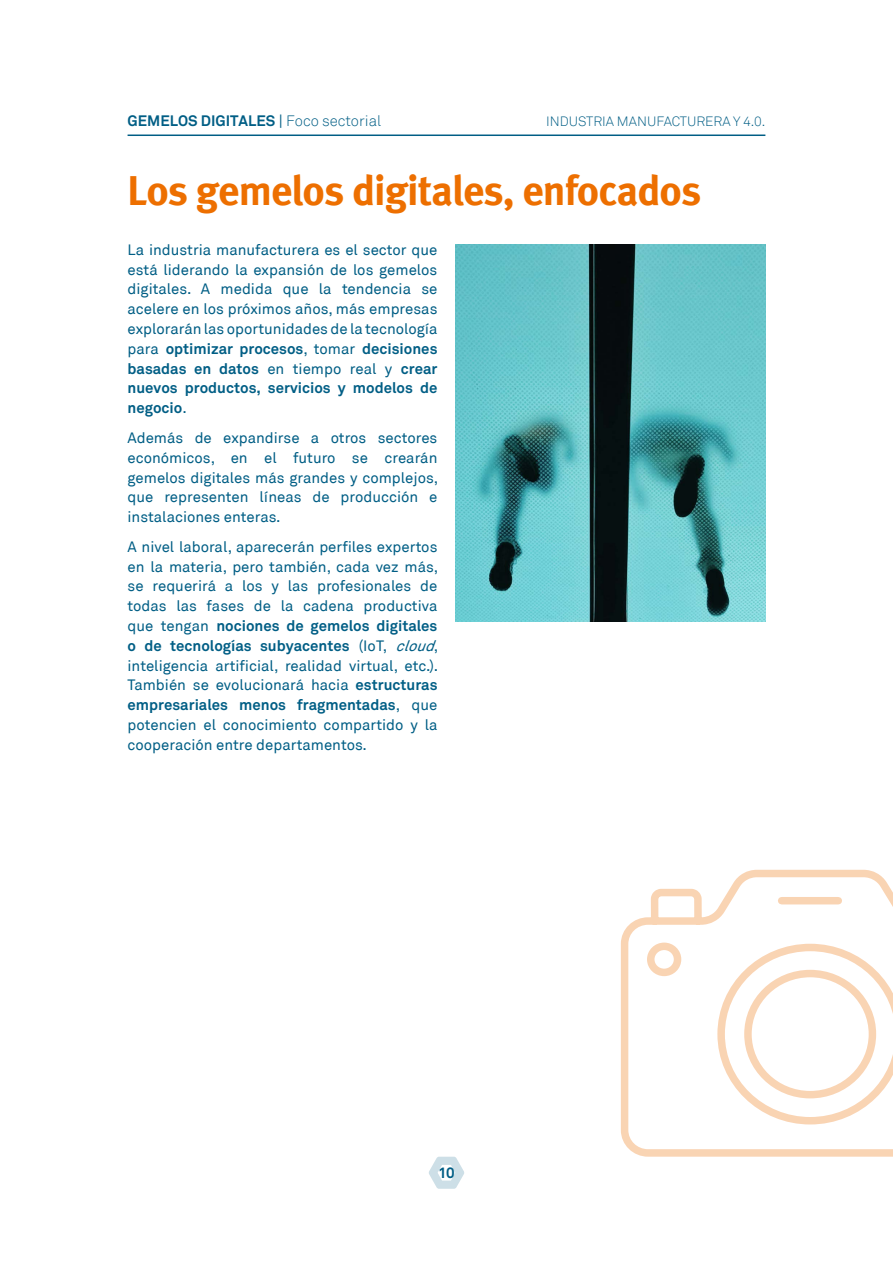
<style>
.page{position:relative;width:893px;height:1263px;background:#fff}
.page>*{position:absolute;margin:0;border:0;box-sizing:border-box;transform-origin:0 0}
.t1{font:700 42px "Meta";letter-spacing:-.02em;color:#ed6f00}
.t2{font:15px/19.8px "Akkurat";color:#005e85;text-align:justify}
.t3{font:700 15px "Akkurat";color:#005e85}
.t4{font:300 13.5px "Akkurat";color:#005e85}
.s1{font-weight:400}
.s2{font-weight:300}
.s3{font-weight:700}
.s4{font-style:italic}
</style>
<div class="page">
<hr style="left:128px;top:134px;width:637px;height:2px;background:#005e85">
<svg style="left:429px;top:1157px;width:35px;height:32px"></svg>
<img style="left:455px;top:245px;width:310px;height:376px">
<svg style="left:620px;top:869px;width:273px;height:288px"></svg>
<p class="t3" style="left:128px;top:111px;width:255px">GEMELOS DIGITALES <span class="s1">|</span> <span class="s2">Foco sectorial</span></p>
<p class="t4" style="left:546px;top:113px;width:221px">INDUSTRIA MANUFACTURERA Y 4.0.</p>
<h1 class="t1" style="left:128px;top:166px;width:575px">Los gemelos digitales, enfocados</h1>
<p class="t2" style="left:128px;top:240px;width:311px">La industria manufacturera es el sector que está liderando la expansión de los gemelos digitales. A medida que la tendencia se acelere en los próximos años, más empresas explorarán las oportunidades de la tecnología para <span class="s3">optimizar procesos</span>, tomar <span class="s3">decisiones basadas en datos</span> en tiempo real y <span class="s3">crear nuevos productos, servicios y modelos de negocio</span>.</p>
<p class="t2" style="left:128px;top:428px;width:312px">Además de expandirse a otros sectores económicos, en el futuro se crearán gemelos digitales más grandes y complejos, que representen líneas de producción e instalaciones enteras.</p>
<p class="t2" style="left:128px;top:537px;width:315px;text-align:left">A nivel laboral, aparecerán perfiles expertos en la materia, pero también, cada vez más, se requerirá a los y las profesionales de todas las fases de la cadena productiva que tengan <span class="s3">nociones de gemelos digitales o de tecnologías subyacentes</span> (IoT, <span class="s4">cloud</span>, inteligencia artificial, realidad virtual, etc.).<br>También se evolucionará hacia <span class="s3">estructuras empresariales menos fragmentadas</span>, que potencien el conocimiento compartido y la cooperación entre departamentos.</p>
<p class="t3" style="left:438px;top:1163px;width:18px">10</p>
</div>
